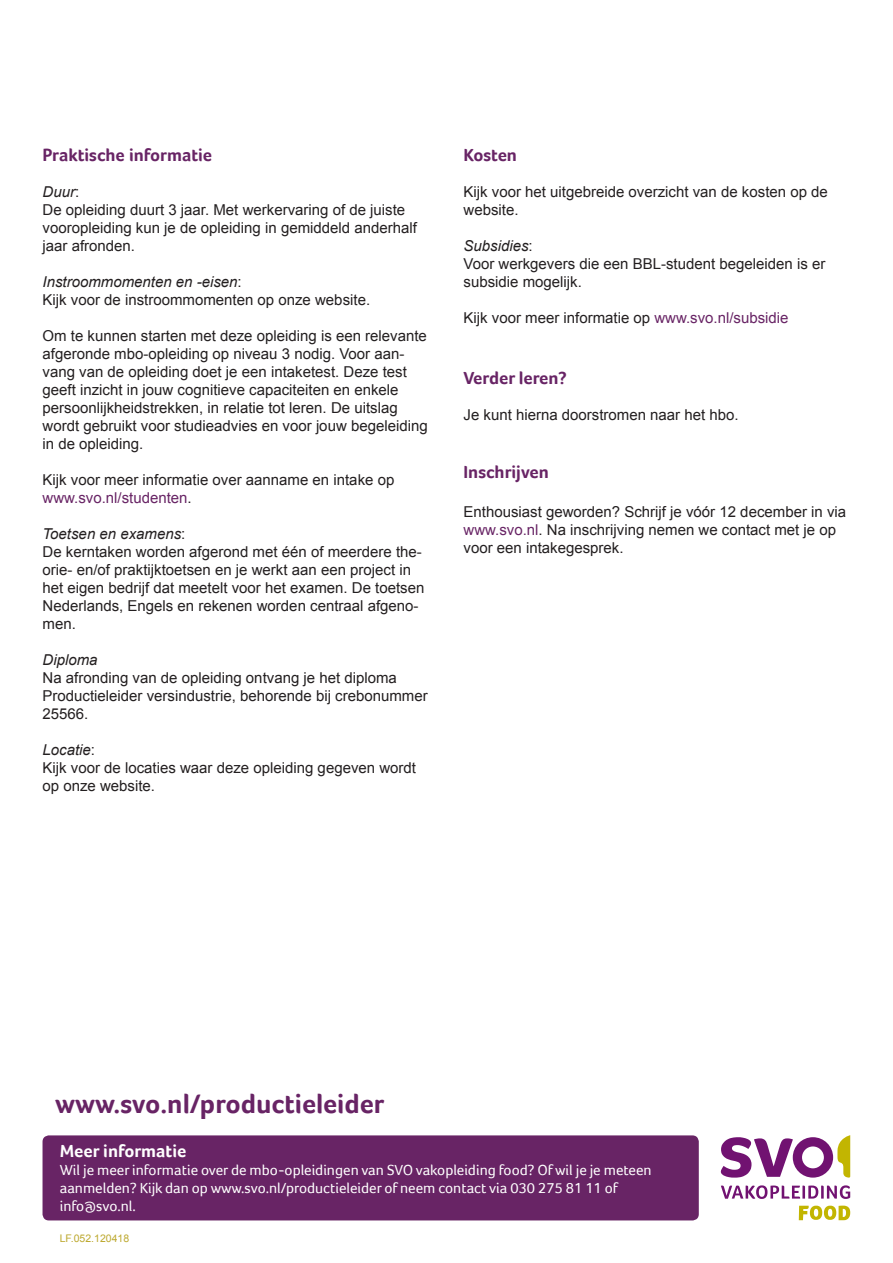
<style>
.page{position:relative;width:893px;height:1263px;background:#fff}
.page>*{position:absolute;margin:0;border:0;box-sizing:border-box;transform-origin:0 0}
.t1{font:700 27.45px "Foco";color:#682465}
.t2{font:700 18px "Foco";color:#682465}
.t3{font:700 18px "Foco";color:#fff}
.t4{font:15px/18px "Arial";color:#231f20}
.t5{font:15px/18px "Foco";color:#fff}
.t6{font:italic 15px "Arial";color:#231f20}
.t7{font:10.5px "Arial";color:#bda930}
.s1{font-style:normal}
.s2{color:#682465}
</style>
<div class="page">
<div style="left:43px;top:1135px;width:656px;height:85px;background:#682465;border-radius:6px"></div>
<svg style="left:721px;top:1185px;width:129px;height:14px"></svg>
<svg style="left:799px;top:1205px;width:51px;height:15px"></svg>
<svg style="left:721px;top:1135px;width:129px;height:43px"></svg>
<p class="t2" style="left:43px;top:144px;width:171px">Praktische informatie</p>
<p class="t6" style="left:43px;top:182px;width:38px">Duur<span class="s1">:</span></p>
<p class="t4" style="left:43px;top:201px;width:376px">De opleiding duurt 3 jaar. Met werkervaring of de juiste vooropleiding kun je de opleiding in gemiddeld anderhalf jaar afronden.</p>
<p class="t6" style="left:43px;top:272px;width:201px">Instroommomenten en -eisen<span class="s1">:</span></p>
<p class="t4" style="left:43px;top:291px;width:329px">Kijk voor de instroommomenten op onze website.</p>
<p class="t4" style="left:43px;top:327px;width:387px">Om te kunnen starten met deze opleiding is een relevante afgeronde mbo-opleiding op niveau 3 nodig. Voor aan&shy;vang van de opleiding doet je een intaketest. Deze test geeft inzicht in jouw cognitieve capaciteiten en enkele persoonlijkheidstrekken, in relatie tot leren. De uitslag wordt gebruikt voor studieadvies en voor jouw begeleiding in de opleiding.</p>
<p class="t4" style="left:43px;top:471px;width:353px">Kijk voor meer informatie over aanname en intake op <span class="s2">www.svo.nl/studenten</span>.</p>
<p class="t6" style="left:43px;top:524px;width:144px">Toetsen en examens<span class="s1">:</span></p>
<p class="t4" style="left:43px;top:543px;width:383px">De kerntaken worden afgerond met één of meerdere the&shy;orie- en/of praktijktoetsen en je werkt aan een project in het eigen bedrijf dat meetelt voor het examen. De toetsen Nederlands, Engels en rekenen worden centraal afgeno&shy;men.</p>
<p class="t6" style="left:43px;top:650px;width:57px">Diploma</p>
<p class="t4" style="left:43px;top:669px;width:387px">Na afronding van de opleiding ontvang je het diploma<br>Productieleider versindustrie, behorende bij crebonummer<br>25566.</p>
<p class="t6" style="left:43px;top:740px;width:54px">Locatie<span class="s1">:</span></p>
<p class="t4" style="left:43px;top:759px;width:375px">Kijk voor de locaties waar deze opleiding gegeven wordt op onze website.</p>
<p class="t2" style="left:463px;top:144px;width:55px">Kosten</p>
<p class="t4" style="left:463px;top:183px;width:366px">Kijk voor het uitgebreide overzicht van de kosten op de website.</p>
<p class="t6" style="left:463px;top:236px;width:71px">Subsidies<span class="s1">:</span></p>
<p class="t4" style="left:463px;top:255px;width:363px">Voor werkgevers die een BBL-student begeleiden is er subsidie mogelijk.</p>
<p class="t4" style="left:463px;top:309px;width:327px">Kijk voor meer informatie op <span class="s2">www.svo.nl/subsidie</span></p>
<p class="t2" style="left:463px;top:367px;width:105px">Verder leren?</p>
<p class="t4" style="left:463px;top:406px;width:277px">Je kunt hierna doorstromen naar het hbo.</p>
<p class="t2" style="left:463px;top:461px;width:87px">Inschrijven</p>
<p class="t4" style="left:463px;top:503px;width:384px">Enthousiast geworden? Schrijf je vóór 12 december in via <span class="s2">www.svo.nl</span>. Na inschrijving nemen we contact met je op voor een intakegesprek.</p>
<p class="t1" style="left:55px;top:1087px;width:331px">www.svo.nl/productieleider</p>
<p class="t3" style="left:60px;top:1140px;width:128px">Meer informatie</p>
<p class="t5" style="left:60px;top:1161px;width:593px">Wil je meer informatie over de mbo-opleidingen van SVO vakopleiding food? Of wil je je meteen aanmelden? Kijk dan op www.svo.nl/productieleider of neem contact via 030 275 81 11 of info@svo.nl.</p>
<p class="t7" style="left:60px;top:1231px;width:71px">LF.052.120418</p>
</div>
